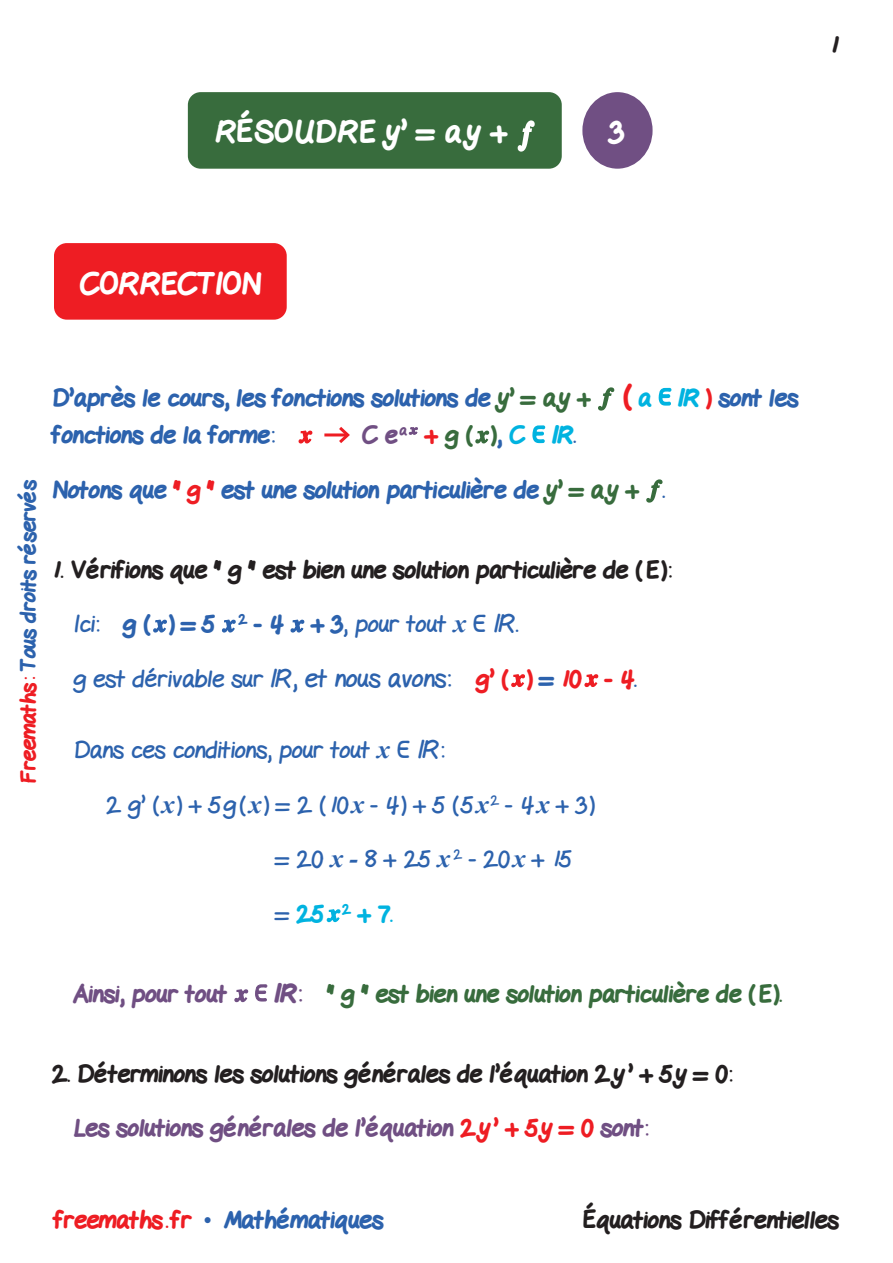
<style>
.page{position:relative;width:893px;height:1263px;background:#fff}
.page>*{position:absolute;margin:0;border:0;box-sizing:border-box;transform-origin:0 0}
.t1{font:800 30px "Gel Pen";letter-spacing:.02em;color:#fff}
.t2{font:800 30px "Gel Pen";color:#fff}
.Texte-Ennonce{font:24px "Gel Pen";color:#2c62ad}
.Texte-Ennonce-2{font:800 24px/37.5px "Gel Pen";color:#2c62ad}
.Texte-Ennonce-3{font:800 24px "Gel Pen";color:#231f20}
.Texte-Ennonce-4{font:800 24px "Gel Pen";color:#704f83}
.Texte-Times-NR{font:800 24px "Gel Pen";color:#386c3d}
.Texte-Times-NR-2{font:800 24px "Gel Pen";color:#704f83}
.Texte-Ennonce-5{font:800 24px "Gel Pen";color:#386c3d}
.Texte-Ennonce-6{font:800 24px "Gel Pen";color:#00b3e0}
.t3{font:800 21px "Gel Pen";letter-spacing:-.01em;color:#2c62ad}
.s1{color:#ee1d23}
.s2{color:#386c3d}
.s3{font-size:30px;color:#ee1d23}
.s4{color:#00b3e0}
.s5{color:#704f83}
.s6{color:#2c62ad}
.s7{font-weight:800}
.s8{font-family:"Times New Roman";font-weight:700;font-style:italic;font-size:25.5px}
.s9{font-size:25.5px}
.s10{font-weight:800;color:#ee1d23}
.s11{font-weight:400;color:#2c62ad}
.s12{font-size:25.5px;color:#704f83}
.s13{font-weight:400}
.s14{font-family:"Times New Roman";font-weight:400}
</style>
<div class="page">
<div style="left:54px;top:243px;width:233px;height:77px;background:#ee1d23;border-radius:13px"></div>
<svg style="left:598px;top:387px;width:17px;height:24px"></svg>
<svg style="left:658px;top:387px;width:14px;height:19px"></svg>
<svg style="left:298px;top:430px;width:15px;height:14px"></svg>
<hr style="left:324px;top:433px;width:24px;height:3px;background:#ee1d23">
<svg style="left:336px;top:427px;width:14px;height:16px"></svg>
<svg style="left:408px;top:427px;width:10px;height:8px"></svg>
<svg style="left:475px;top:430px;width:15px;height:14px"></svg>
<svg style="left:532px;top:425px;width:14px;height:19px"></svg>
<svg style="left:646px;top:479px;width:17px;height:24px"></svg>
<svg style="left:153px;top:619px;width:14px;height:14px"></svg>
<svg style="left:221px;top:619px;width:15px;height:14px"></svg>
<svg style="left:290px;top:619px;width:15px;height:14px"></svg>
<svg style="left:511px;top:674px;width:14px;height:14px"></svg>
<svg style="left:584px;top:674px;width:15px;height:14px"></svg>
<svg style="left:326px;top:909px;width:15px;height:14px"></svg>
<svg style="left:234px;top:989px;width:15px;height:14px"></svg>
<svg style="left:255px;top:984px;width:13px;height:18px"></svg>
<div style="left:582px;top:92px;width:71px;height:77px;background:#704f83;border-radius:50%"></div>
<div style="left:188px;top:92px;width:374px;height:77px;background:#386c3d;border-radius:13px"></div>
<svg style="left:517px;top:120px;width:18px;height:32px"></svg>
<p class="t1" style="left:215px;top:109px;width:294px">RÉSOUDRE y’ = a y +</p>
<p class="t2" style="left:610px;top:109px;width:16px">3</p>
<p class="Texte-Ennonce-3" style="left:830px;top:26px;width:10px">1</p>
<p class="t2" style="left:80px;top:260px;width:183px">CORRECTION</p>
<p class="t3" style="left:12px;top:783px;width:305px;rotate:-90deg"><span class="s1">Freemaths:</span> Tous droits réservés</p>
<p class="Texte-Ennonce-2" style="left:52px;top:377px;width:748px">D’après le cours, les fonctions solutions de <span class="s2">y’ = ay +</span> <span class="s3">(</span> <span class="s4">a ¨</span> <span class="s1">)</span> sont les fonctions de la forme:</p>
<p class="Texte-Ennonce-5" style="left:362px;top:416px;width:215px"><span class="s5">C e</span><sup>a</sup> <span class="s1">+</span>g ( )<span class="s6">,</span> <span class="s4">C ¨</span><span class="s6">.</span></p>
<p class="Texte-Ennonce-2" style="left:52px;top:469px;width:614px">Notons que <span class="s1">" g "</span> est une solution particulière de <span class="s2">y’ = ay +</span> .</p>
<p class="Texte-Ennonce-3" style="left:52px;top:551px;width:621px">1. Vérifions que " g " est bien une solution particulière de (E):</p>
<p class="Texte-Ennonce" style="left:73px;top:604px;width:446px">Ici: <span class="s7">g ( ) = 5</span> <sup>2</sup> <span class="s7">- 4 + 3</span>, pour tout <span class="s8">x</span> <span class="s9">ı ¨</span>.</p>
<p class="Texte-Ennonce" style="left:73px;top:659px;width:565px">g est dérivable sur <span class="s9">¨, et nous avons:</span> <span class="s10">g’ ( )</span> <span class="s7">=</span> <span class="s10">10 - 4</span><span class="s7">.</span></p>
<p class="Texte-Ennonce" style="left:73px;top:730px;width:372px">Dans ces conditions, pour tout <span class="s8">x</span> <span class="s9">ı ¨</span>:</p>
<p class="Texte-Ennonce" style="left:106px;top:785px;width:490px">2 g’ (<span class="s8">x</span>) + 5g(<span class="s8">x</span>) = 2 (10<span class="s8">x</span> - 4) + 5 (5<span class="s8">x</span><sup>2</sup> - 4<span class="s8">x</span> + 3)</p>
<p class="Texte-Ennonce" style="left:276px;top:839px;width:297px">= 20 <span class="s8">x -</span> 8 + 25 <span class="s8">x</span> <sup>2</sup> - 20<span class="s8">x</span> + 15</p>
<p class="Texte-Ennonce-6" style="left:276px;top:895px;width:118px"><span class="s11">=</span> 25 <sup>2</sup> + 7.</p>
<p class="Texte-Times-NR-2" style="left:73px;top:975px;width:155px">Ainsi, pour tout</p>
<p class="Texte-Times-NR" style="left:275px;top:975px;width:508px"><span class="s12">¨:</span> " g " est bien une solution particulière de (E).</p>
<p class="Texte-Ennonce-3" style="left:52px;top:1055px;width:682px">2. Déterminons les solutions générales de l’équation 2y ’ + 5y = 0:</p>
<p class="Texte-Ennonce-4" style="left:73px;top:1109px;width:576px">Les solutions générales de l’équation <span class="s1">2y ’ + 5y = 0</span> sont<span class="s13">:</span></p>
<p class="Texte-Ennonce-2" style="left:54px;top:1199px;width:331px"><span class="s1">freemaths . fr</span> <span class="s14">•</span> Mathématiques</p>
<p class="Texte-Ennonce-3" style="left:583px;top:1201px;width:258px">Équations Différentielles</p>
</div>
